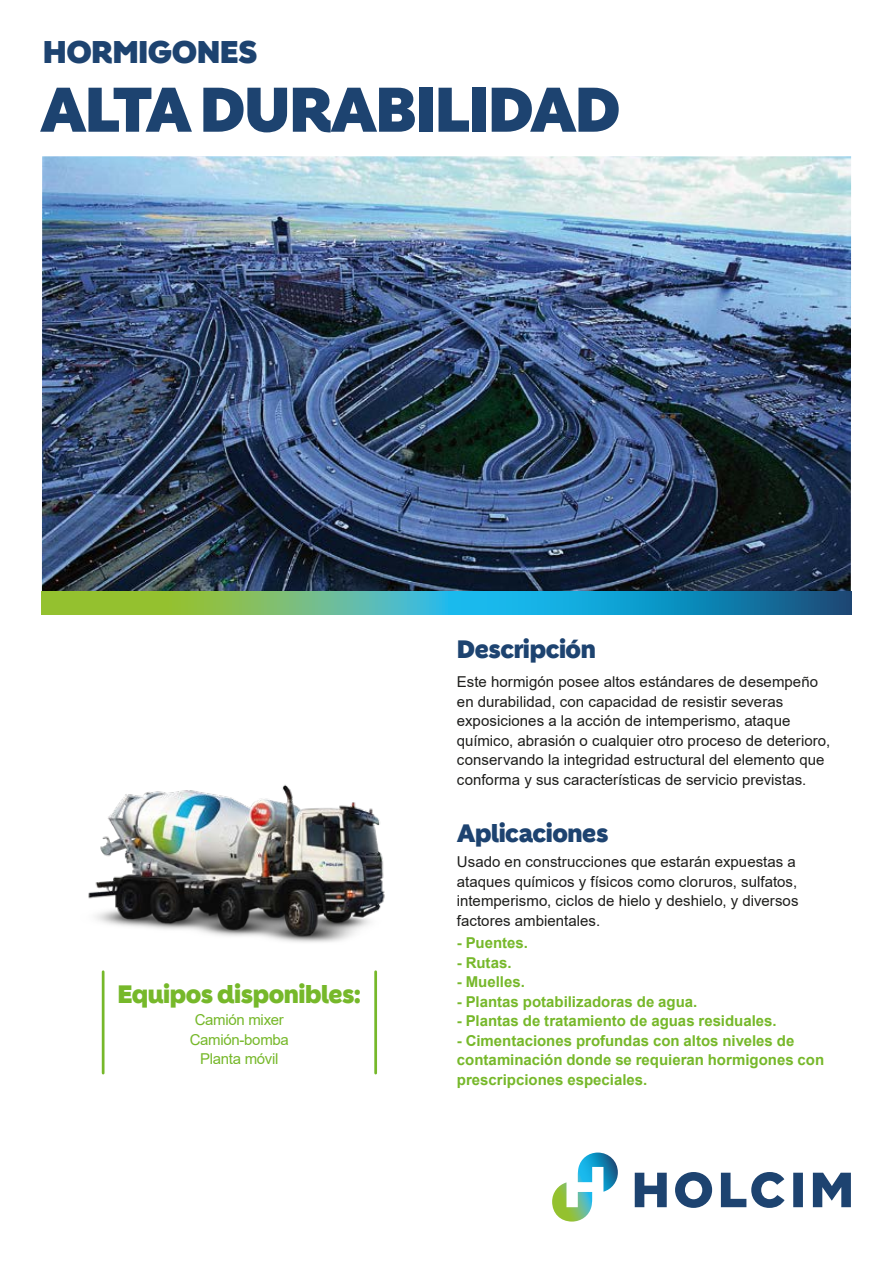
<style>
.page{position:relative;width:893px;height:1263px;background:#fff}
.page>*{position:absolute;margin:0;border:0;box-sizing:border-box;transform-origin:0 0}
.t1{font:900 61.2px "Holcim Headline";letter-spacing:-.02em;color:#1d4370}
.t2{font:900 30.6px "Holcim Headline";letter-spacing:-.02em;color:#1d4370}
.t3{font:900 24.45px "Holcim Headline";letter-spacing:-.02em;color:#1d4370}
.t4{font:900 24.45px "Holcim Headline";letter-spacing:-.02em;color:#76b82a}
.t5{font:15px/19.5px "Arial";letter-spacing:.005em;color:#1d1d1b}
.t6{font:700 15px/19.5px "Arial";color:#76b82a}
.t7{font:15px/19.5px "Arial";letter-spacing:-.02em;color:#76b82a;text-align:center}
</style>
<div class="page">
<svg style="left:635px;top:1172px;width:216px;height:36px"></svg>
<svg style="left:552px;top:1152px;width:66px;height:69px"></svg>
<img style="left:42px;top:156px;width:809px;height:435px">
<svg style="left:41px;top:591px;width:810px;height:24px;background:#46a796"></svg>
<img style="left:88px;top:784px;width:297px;height:159px">
<hr style="left:102px;top:972px;width:3px;height:101px;background:#76b82a">
<hr style="left:374px;top:972px;width:3px;height:101px;background:#76b82a">
<h2 class="t2" style="left:43px;top:34px;width:216px">HORMIGONES</h2>
<h1 class="t1" style="left:41px;top:74px;width:581px">ALTA DURABILIDAD</h1>
<h3 class="t3" style="left:457px;top:635px;width:140px">Descripción</h3>
<p class="t5" style="left:457px;top:672px;width:375px">Este hormigón posee altos estándares de desempeño en durabilidad, con capacidad de resistir severas exposiciones a la acción de intemperismo, ataque químico, abrasión o cualquier otro proceso de deterioro, conservando la integridad estructural del elemento que conforma y sus características de servicio previstas.</p>
<h3 class="t4" style="left:117px;top:979px;width:245px">Equipos disponibles:</h3>
<p class="t7" style="left:190px;top:1010px;width:101px">Camión mixer<br>Camión-bomba<br>Planta móvil</p>
<h3 class="t3" style="left:457px;top:819px;width:153px">Aplicaciones</h3>
<p class="t5" style="left:457px;top:852px;width:343px">Usado en construcciones que estarán expuestas a ataques químicos y físicos como cloruros, sulfatos, intemperismo, ciclos de hielo y deshielo, y diversos factores ambientales.</p>
<p class="t6" style="left:457px;top:933px;width:73px">- Puentes.</p>
<p class="t6" style="left:457px;top:953px;width:56px">- Rutas.</p>
<p class="t6" style="left:457px;top:972px;width:69px">- Muelles.</p>
<p class="t6" style="left:457px;top:992px;width:242px">- Plantas potabilizadoras de agua.</p>
<p class="t6" style="left:457px;top:1011px;width:321px">- Plantas de tratamiento de aguas residuales.</p>
<p class="t6" style="left:457px;top:1031px;width:369px">- Cimentaciones profundas con altos niveles de contaminación donde se requieran hormigones con prescripciones especiales.</p>
</div>
